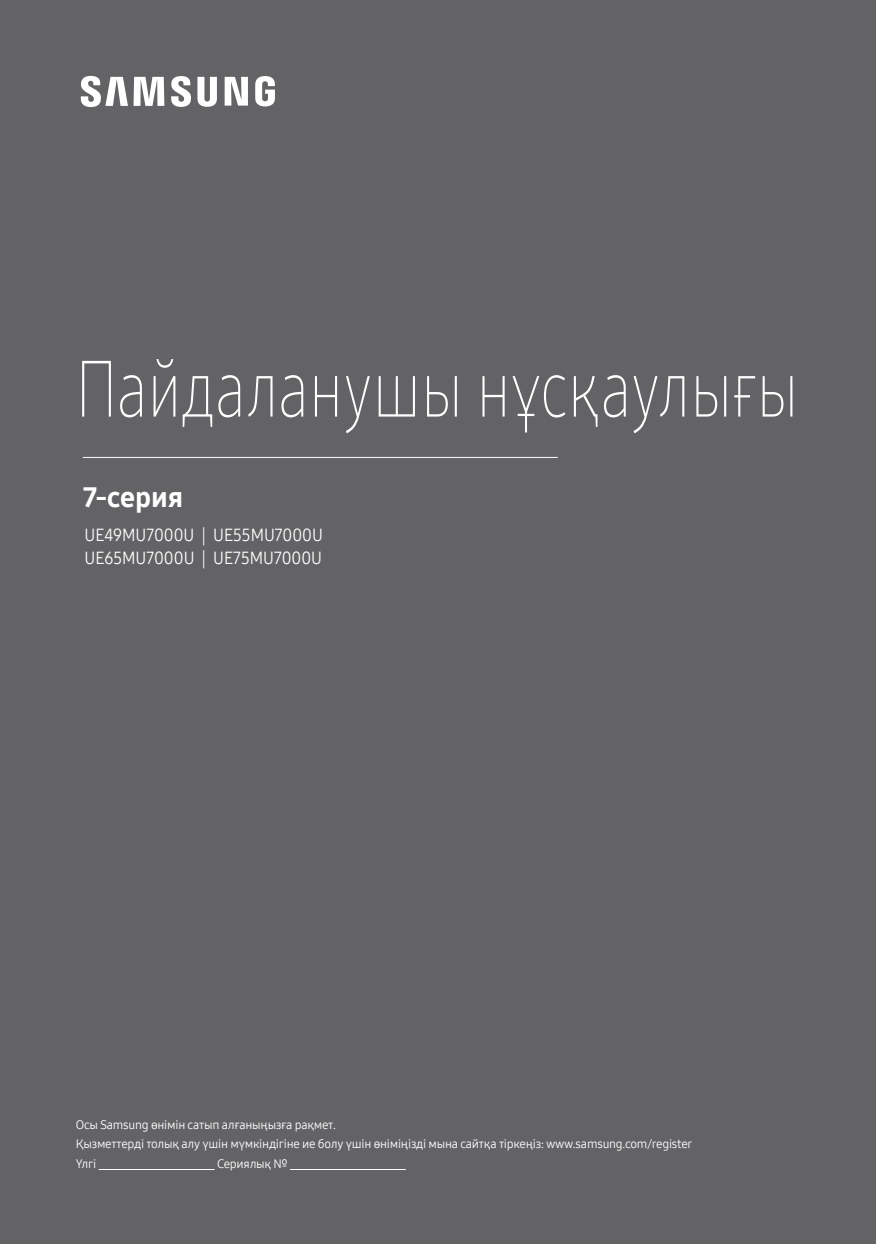
<style>
.page{position:relative;width:876px;height:1244px;background:#fff}
.page>*{position:absolute;margin:0;border:0;box-sizing:border-box;transform-origin:0 0}
.t1{font:78.75px "Samsung One 200";color:#fff;scale:.77 1}
.t2{font:28px "Samsung One 800";color:#fff}
.t3{font:17.5px/22.8px "Samsung One 400";color:#fff;scale:.93 1}
.t4{font:12.25px/19.6px "Samsung One 400";letter-spacing:-.02em;color:#fff}
</style>
<div class="page">
<div style="left:0;top:0;width:876px;height:1243px;background:#636366"></div>
<svg style="left:81px;top:76px;width:194px;height:31px"></svg>
<hr style="left:83px;top:457px;width:475px;height:1px;background:#fff">
<hr style="left:99px;top:1168px;width:116px;height:1px;background:#fff">
<hr style="left:290px;top:1168px;width:116px;height:1px;background:#fff">
<h1 class="t1" style="left:76px;top:336px;width:940px">Пайдаланушы нұсқаулығы</h1>
<h2 class="t2" style="left:84px;top:478px;width:101px">7-серия</h2>
<h3 class="t3" style="left:85px;top:523px;width:258px">UE49MU7000U | UE55MU7000U<br>UE65MU7000U | UE75MU7000U</h3>
<p class="t4" style="left:76px;top:1114px;width:618px">Осы Samsung өнімін сатып алғаныңызға рақмет.<br>Қызметтерді толық алу үшін мүмкіндігіне ие болу үшін өніміңізді мына сайтқа тіркеңіз: www.samsung.com/register<br>Үлгі</p>
<p class="t4" style="left:217px;top:1153px;width:72px">Сериялық №</p>
</div>
